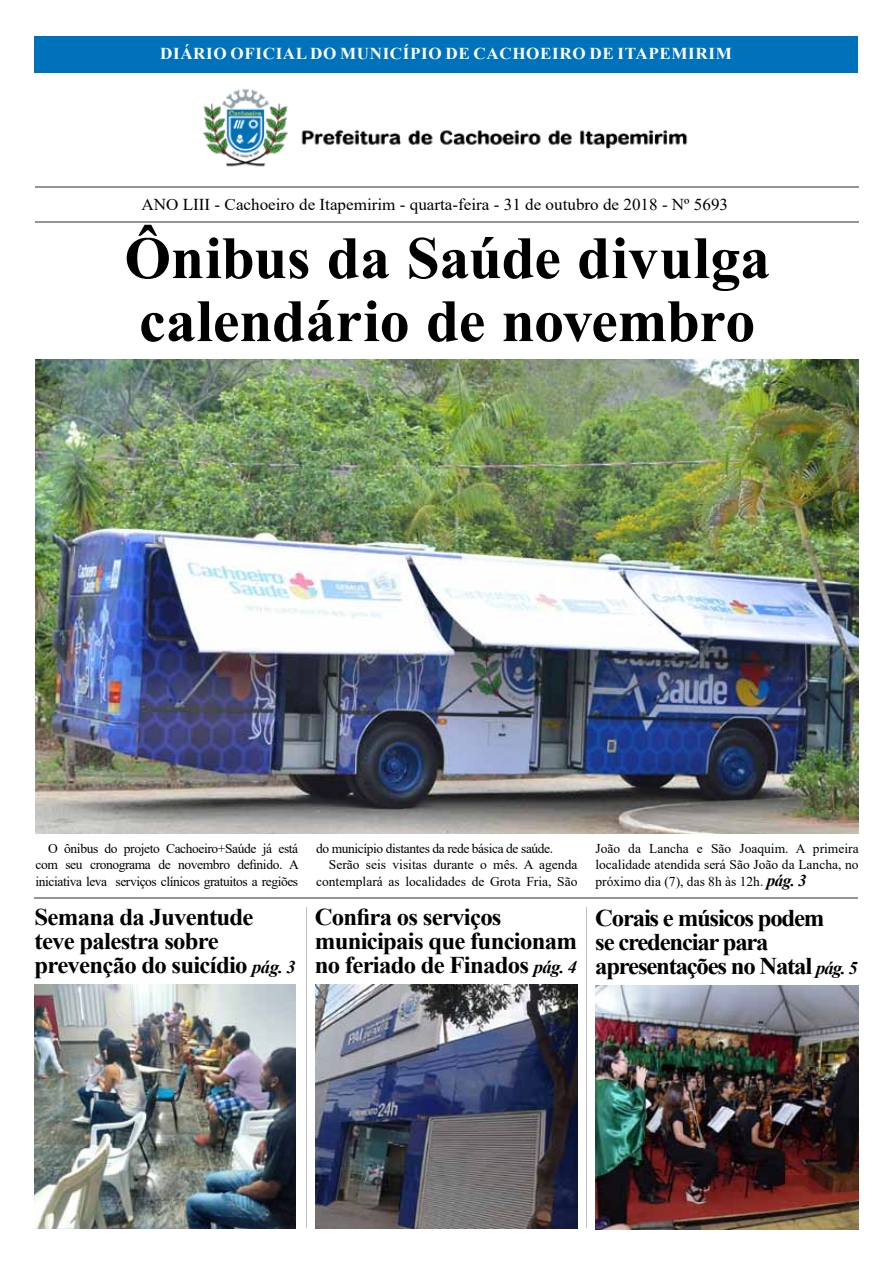
<style>
.page{position:relative;width:893px;height:1263px;background:#fff}
.page>*{position:absolute;margin:0;border:0;box-sizing:border-box;transform-origin:0 0}
.t1{font:700 60px/63px "Times New Roman";letter-spacing:-.005em;color:#000}
.t2{font:700 24px/24px "Times New Roman";letter-spacing:-.03em;color:#000}
.t3{font:700 24px/24px "Times New Roman";letter-spacing:-.05em;color:#000}
.t4{font:16.65px "Times New Roman";color:#000}
.t5{font:700 16.65px "Times New Roman";letter-spacing:.035em;color:#fff}
.t6{font:13.5px/16.2px "Times New Roman";color:#000;text-align:justify}
.t7{font:13.5px "Times New Roman";letter-spacing:-.03em;color:#000}
.s1{font-style:italic;font-size:18px}
.s2{font-weight:700;font-style:italic;font-size:16.5px}
</style>
<div class="page">
<img style="left:203px;top:89px;width:485px;height:78px">
<div style="left:34px;top:36px;width:824px;height:37px;background:#0072bc"></div>
<hr style="left:34px;top:186px;width:824px;height:2px;background:#939598">
<hr style="left:34px;top:221px;width:824px;height:2px;background:#939598">
<img style="left:36px;top:359px;width:822px;height:474px">
<img style="left:596px;top:985px;width:262px;height:244px">
<img style="left:315px;top:985px;width:262px;height:244px">
<hr style="left:34px;top:897px;width:823px;height:1px;background:#939598">
<img style="left:35px;top:985px;width:261px;height:244px">
<p class="t5" style="left:160px;top:41px;width:573px">DIÁRIO OFICIAL DO MUNICÍPIO DE CACHOEIRO DE ITAPEMIRIM</p>
<p class="t4" style="left:141px;top:192px;width:588px">ANO LIII - Cachoeiro de Itapemirim - quarta-feira - 31 de outubro de 2018 - Nº 5693</p>
<h1 class="t1" style="left:124px;top:225px;width:647px">Ônibus da Saúde divulga calendário de novembro</h1>
<p class="t6" style="left:35px;top:840px;width:265px;text-indent:13px">O ônibus do projeto Cachoeiro+Saúde já está com seu cronograma de novembro definido. A iniciativa leva serviços clínicos gratuitos a regiões</p>
<p class="t7" style="left:316px;top:839px;width:239px">do município distantes da rede básica de saúde.</p>
<p class="t6" style="left:329px;top:856px;width:250px">Serão seis visitas durante o mês. A agenda</p>
<p class="t6" style="left:316px;top:872px;width:263px">contemplará as localidades de Grota Fria, São</p>
<h2 class="t2" style="left:35px;top:904px;width:263px">Semana da Juventude teve palestra sobre prevenção do suicídio <span class="s1">pág. 3</span></h2>
<h2 class="t2" style="left:315px;top:905px;width:264px">Confira os serviços municipais que funcionam no feriado de Finados <span class="s1">pág. 4</span></h2>
<p class="t6" style="left:595px;top:840px;width:265px">João da Lancha e São Joaquim. A primeira localidade atendida será São João da Lancha, no próximo dia (7), das 8h às 12h. <span class="s2">pág. 3</span></p>
<h2 class="t3" style="left:595px;top:905px;width:264px">Corais e músicos podem<br>se credenciar para apresentações no Natal <span class="s1">pág. 5</span></h2>
</div>
